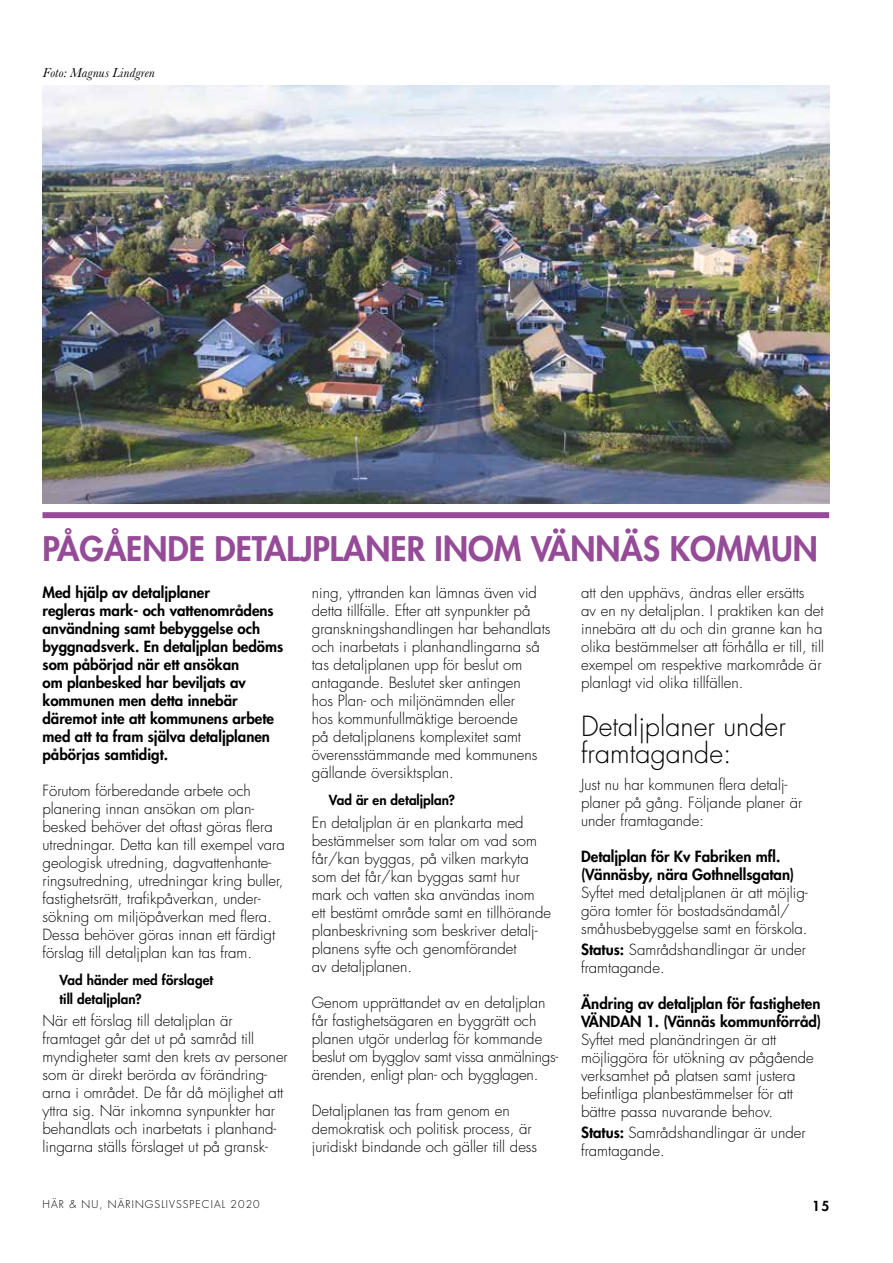
<style>
.page{position:relative;width:893px;height:1263px;background:#fff}
.page>*{position:absolute;margin:0;border:0;box-sizing:border-box;transform-origin:0 0}
.t1{font:800 33px "Futura Std";color:#954b97}
.t2{font:300 27px/27px "Futura Std";color:#000}
.t3{font:300 15px/18px "Futura Std";color:#000}
.t4{font:800 15px/18px "Futura Std";color:#000}
.t5{font:800 13.5px/18.8px "Futura Std";letter-spacing:.005em;color:#000}
.t6{font:italic 13.5px "Baskerville MT Std";letter-spacing:.02em;color:#000}
.t7{font:300 10.5px "Futura Std";letter-spacing:.1em;color:#000}
.s1{font-weight:800}
</style>
<div class="page">
<img style="left:43px;top:85px;width:786px;height:419px">
<div style="left:43px;top:512px;width:786px;height:6px;background:#954b97"></div>
<p class="t6" style="left:43px;top:65px;width:114px">Foto: Magnus Lindgren</p>
<h1 class="t1" style="left:43px;top:528px;width:777px">PÅGÅENDE DETALJPLANER INOM VÄNNÄS KOMMUN</h1>
<p class="t4" style="left:43px;top:584px;width:242px">Med hjälp av detaljplaner<br>regleras mark- och vattenområdens användning samt bebyggelse och byggnadsverk. En detaljplan bedöms som påbörjad när ett ansökan<br>om planbesked har beviljats av kommunen men detta innebär däremot inte att kommunens arbete med att ta fram själva detaljplanen påbörjas samtidigt.</p>
<p class="t3" style="left:43px;top:782px;width:244px">Förutom förberedande arbete och planering innan ansökan om plan&shy;besked behöver det oftast göras flera utredningar. Detta kan till exempel vara geologisk utredning, dagvattenhante&shy;ringsutredning, utredningar kring buller, fastighetsrätt, trafikpåverkan, under&shy;sökning om miljöpåverkan med flera.<br>Dessa behöver göras innan ett färdigt förslag till detaljplan kan tas fram.</p>
<p class="t5" style="left:60px;top:971px;width:155px">Vad händer med förslaget till detaljplan?</p>
<p class="t3" style="left:43px;top:1012px;width:247px">När ett förslag till detaljplan är framtaget går det ut på samråd till myndigheter samt den krets av personer som är direkt berörda av förändring&shy;arna i området. De får då möjlighet att yttra sig. När inkomna synpunkter har behandlats och inarbetats i planhand&shy;lingarna ställs förslaget ut på gransk-</p>
<p class="t3" style="left:312px;top:584px;width:240px">ning, yttranden kan lämnas även vid detta tillfälle. Efter att synpunkter på granskningshandlingen har behandlats och inarbetats i planhandlingarna så tas detaljplanen upp för beslut om antagande. Beslutet sker antingen<br>hos Plan- och miljönämnden eller<br>hos kommunfullmäktige beroende<br>på detaljplanens komplexitet samt överensstämmande med kommunens gällande översiktsplan.</p>
<p class="t5" style="left:329px;top:791px;width:128px">Vad är en detaljplan?</p>
<p class="t3" style="left:312px;top:814px;width:241px">En detaljplan är en plankarta med bestämmelser som talar om vad som får/kan byggas, på vilken markyta som det får/kan byggas samt hur mark och vatten ska användas inom ett bestämt område samt en tillhörande planbeskrivning som beskriver detalj&shy;planens syfte och genomförandet<br>av detaljplanen.</p>
<p class="t3" style="left:312px;top:994px;width:248px">Genom upprättandet av en detaljplan får fastighetsägaren en byggrätt och planen utgör underlag för kommande beslut om bygglov samt vissa anmälnings&shy;ärenden, enligt plan- och bygglagen.</p>
<p class="t3" style="left:312px;top:1102px;width:227px">Detaljplanen tas fram genom en demokratisk och politisk process, är juridiskt bindande och gäller till dess</p>
<p class="t3" style="left:581px;top:584px;width:244px">att den upphävs, ändras eller ersätts<br>av en ny detaljplan. I praktiken kan det innebära att du och din granne kan ha olika bestämmelser att förhålla er till, till exempel om respektive markområde är planlagt vid olika tillfällen.</p>
<h2 class="t2" style="left:581px;top:714px;width:206px">Detaljplaner under framtagande:</h2>
<p class="t3" style="left:581px;top:776px;width:223px">Just nu har kommunen flera detalj&shy;planer på gång. Följande planer är under framtagande:</p>
<p class="t4" style="left:581px;top:848px;width:215px">Detaljplan för Kv Fabriken mfl. (Vännäsby, nära Gothnellsgatan)</p>
<p class="t3" style="left:581px;top:884px;width:228px">Syftet med detaljplanen är att möjlig&shy;göra tomter för bostadsändamål/ småhusbebyggelse samt en förskola.</p>
<p class="t3" style="left:581px;top:941px;width:226px"><span class="s1">Status:</span> Samrådshandlingar är under framtagande.</p>
<p class="t4" style="left:581px;top:995px;width:241px">Ändring av detaljplan för fastigheten<br>VÄNDAN 1. (Vännäs kommunförråd)</p>
<p class="t3" style="left:581px;top:1031px;width:234px">Syftet med planändringen är att möjliggöra för utökning av pågående verksamhet på platsen samt justera befintliga planbestämmelser för att bättre passa nuvarande behov.</p>
<p class="t3" style="left:581px;top:1124px;width:226px"><span class="s1">Status:</span> Samrådshandlingar är under framtagande.</p>
<p class="t7" style="left:43px;top:1198px;width:219px">HÄR &amp; NU, NÄRINGSLIVSSPECIAL 2020</p>
<p class="t5" style="left:812px;top:1196px;width:18px">15</p>
</div>
